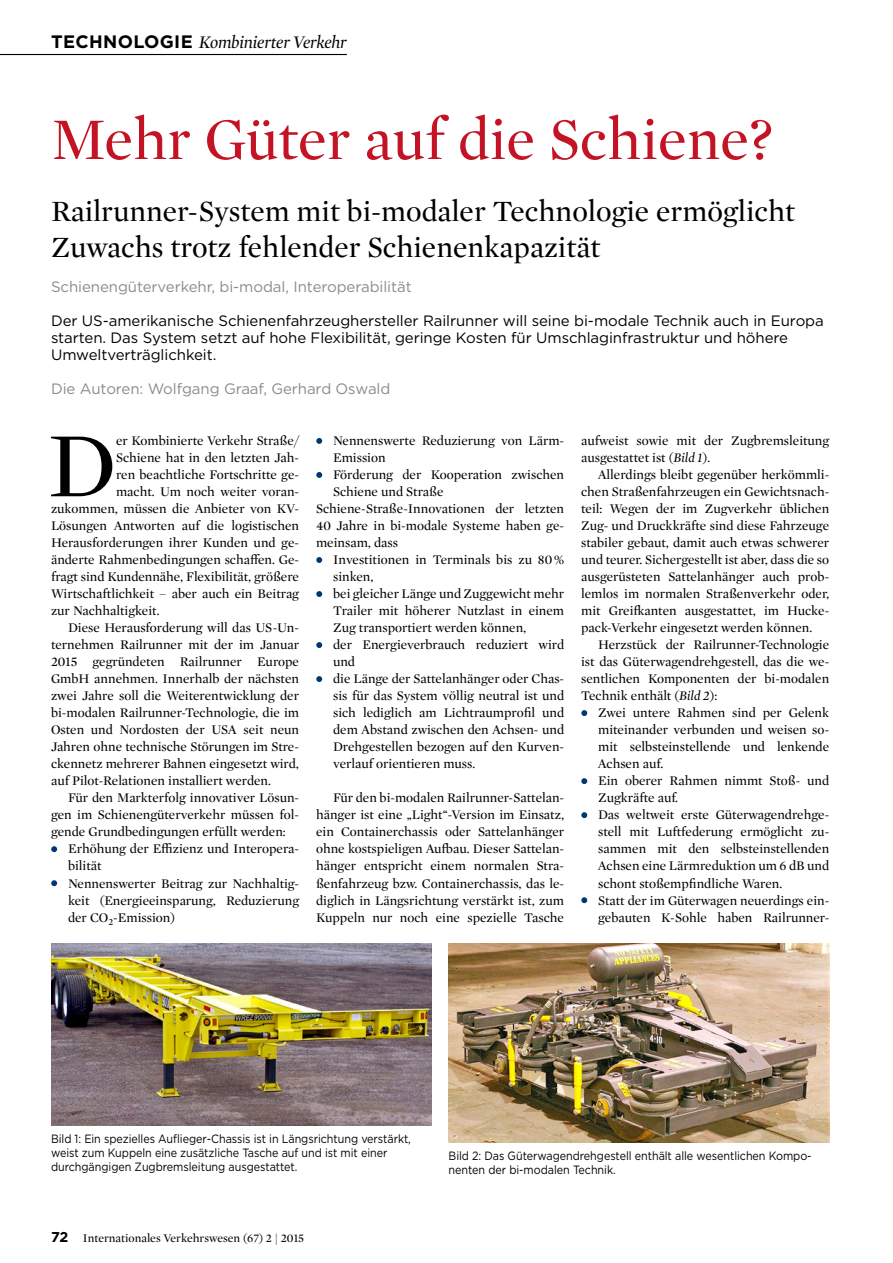
<style>
.page{position:relative;width:893px;height:1263px;background:#fff}
.page>*{position:absolute;margin:0;border:0;box-sizing:border-box;transform-origin:0 0}
._03__Copy_Text_Initi{font:93.6px "Mercury Display";color:#000}
._01__Head_Standard_r{font:60px "Mercury Display";color:#c41324}
._01__UnterHeadline{font:30px/36px "Mercury Display";color:#000}
.t1{font:italic 18px "Mercury Display";letter-spacing:-.01em;color:#000}
._02__Vorspann{font:15px/17px "Gotham";letter-spacing:-.005em;color:#000}
._02__Schlagworte{font:15px "Gotham";letter-spacing:-.005em;color:#898b8e}
._02a__Die_Autoren{font:15px "Gotham";letter-spacing:-.005em;color:#898b8e}
.t2{font:700 14.25px "Gotham";color:#000}
._03__Copy_Text{font:13.5px/17px "Mercury Display";color:#000;text-align:justify}
._03__Copy_mit_blauem{font:13.5px/17px "Mercury Display";color:#000}
._03__Copy_Text_Initi-2{font:13.5px "Mercury Display";color:#000}
._03__Copy_Text_1__Ze{font:13.5px/17px "Mercury Display";color:#000;text-align:justify}
._04__BU{font:12px/14.2px "Gotham";letter-spacing:-.005em;color:#000;scale:.9 1}
.t3{font:12px "Mercury Display";color:#000}
.s1{font-family:"Gotham";font-weight:700;font-style:normal}
.s2{color:#003874}
.s3{font-style:italic}
</style>
<div class="page">
<hr style="left:0;top:54px;width:347px;height:1px;background:#000">
<svg style="left:51px;top:846px;width:6px;height:6px"></svg>
<svg style="left:51px;top:880px;width:6px;height:6px"></svg>
<svg style="left:316px;top:438px;width:6px;height:6px"></svg>
<svg style="left:316px;top:472px;width:6px;height:6px"></svg>
<svg style="left:316px;top:557px;width:6px;height:6px"></svg>
<svg style="left:316px;top:591px;width:6px;height:6px"></svg>
<svg style="left:316px;top:642px;width:6px;height:6px"></svg>
<svg style="left:316px;top:676px;width:6px;height:6px"></svg>
<svg style="left:581px;top:710px;width:6px;height:6px"></svg>
<svg style="left:581px;top:778px;width:6px;height:6px"></svg>
<svg style="left:581px;top:812px;width:6px;height:6px"></svg>
<svg style="left:581px;top:897px;width:6px;height:6px"></svg>
<img style="left:51px;top:944px;width:381px;height:181px">
<img style="left:449px;top:944px;width:380px;height:199px">
<p class="t1" style="left:51px;top:30px;width:297px"><span class="s1">TECHNOLOGIE</span> Kombinierter Verkehr</p>
<p class="_01__Head_Standard_r" style="left:51px;top:98px;width:723px">Mehr Güter auf die Schiene?</p>
<p class="_01__UnterHeadline" style="left:51px;top:191px;width:745px">Railrunner-System mit bi-modaler Technologie ermöglicht<br>Zuwachs trotz fehlender Schienenkapazität</p>
<p class="_02__Schlagworte" style="left:51px;top:277px;width:362px">Schienengüterverkehr, bi-modal, Interoperabilität</p>
<p class="_02__Vorspann" style="left:51px;top:312px;width:774px">Der US-amerikanische Schienenfahrzeughersteller Railrunner will seine bi-modale Technik auch in Europa starten. Das System setzt auf hohe Flexibilität, geringe Kosten für Umschlaginfrastruktur und höhere<br>Umweltverträglichkeit.</p>
<p class="_02a__Die_Autoren" style="left:51px;top:379px;width:341px">Die Autoren: Wolfgang Graaf, Gerhard Oswald</p>
<p class="_03__Copy_Text_Initi" style="left:48px;top:401px;width:70px">D</p>
<p class="_03__Copy_Text_Initi-2" style="left:116px;top:431px;width:184px">er Kombinierte Verkehr Straße/</p>
<p class="_03__Copy_Text_Initi-2" style="left:116px;top:448px;width:184px">Schiene hat in den letzten Jah-</p>
<p class="_03__Copy_Text_Initi-2" style="left:116px;top:465px;width:184px">ren beachtliche Fortschritte ge-</p>
<p class="_03__Copy_Text_Initi-2" style="left:116px;top:482px;width:184px">macht. Um noch weiter voran-</p>
<p class="_03__Copy_Text_Initi-2" style="left:51px;top:499px;width:250px">zukommen, müssen die Anbieter von KV-</p>
<p class="_03__Copy_Text_Initi-2" style="left:51px;top:516px;width:250px">Lösungen Antworten auf die logistischen</p>
<p class="_03__Copy_Text_Initi-2" style="left:51px;top:533px;width:250px">Herausforderungen ihrer Kunden und ge-</p>
<p class="_03__Copy_Text_Initi-2" style="left:51px;top:550px;width:250px">änderte Rahmenbedingungen schaffen. Ge-</p>
<p class="_03__Copy_Text_Initi-2" style="left:51px;top:567px;width:250px">fragt sind Kundennähe, Flexibilität, größere</p>
<p class="_03__Copy_Text_Initi-2" style="left:51px;top:584px;width:250px">Wirtschaftlichkeit – aber auch ein Beitrag</p>
<p class="_03__Copy_Text_Initi-2" style="left:51px;top:601px;width:110px">zur Nachhaltigkeit.</p>
<p class="_03__Copy_Text" style="left:51px;top:619px;width:250px;text-indent:17px">Diese Herausforderung will das US-Un&shy;ternehmen Railrunner mit der im Januar 2015 gegründeten Railrunner Europe GmbH annehmen. Innerhalb der nächsten zwei Jahre soll die Weiterentwicklung der bi-modalen Railrunner-Technologie, die im Osten und Nordosten der USA seit neun Jahren ohne technische Störungen im Stre&shy;ckennetz mehrerer Bahnen eingesetzt wird, auf Pilot-Relationen installiert werden.</p>
<p class="_03__Copy_Text" style="left:51px;top:789px;width:250px;text-indent:17px">Für den Markterfolg innovativer Lösun&shy;gen im Schienengüterverkehr müssen fol&shy;gende Grundbedingungen erfüllt werden:</p>
<p class="_03__Copy_mit_blauem" style="left:68px;top:840px;width:233px;text-indent:-17px"><span class="s2">•</span> Erhöhung der Effizienz und Interopera&shy;bilität</p>
<p class="_03__Copy_mit_blauem" style="left:68px;top:874px;width:233px;text-align:justify;text-indent:-17px"><span class="s2">•</span> Nennenswerter Beitrag zur Nachhaltig&shy;keit (Energieeinsparung, Reduzierung der CO<sub>2</sub>-Emission)</p>
<p class="_03__Copy_mit_blauem" style="left:333px;top:432px;width:233px;text-indent:-17px"><span class="s2">•</span> Nennenswerte Reduzierung von Lärm-<br>Emission</p>
<p class="_03__Copy_mit_blauem" style="left:333px;top:466px;width:233px;text-indent:-17px"><span class="s2">•</span> Förderung der Kooperation zwischen<br>Schiene und Straße</p>
<p class="_03__Copy_Text_1__Ze" style="left:316px;top:500px;width:250px">Schiene-Straße-Innovationen der letzten 40 Jahre in bi-modale Systeme haben ge&shy;meinsam, dass</p>
<p class="_03__Copy_mit_blauem" style="left:333px;top:551px;width:233px;text-indent:-17px"><span class="s2">•</span> Investitionen in Terminals bis zu 80 % sinken,</p>
<p class="_03__Copy_mit_blauem" style="left:333px;top:585px;width:233px;text-align:justify;text-indent:-17px"><span class="s2">•</span> bei gleicher Länge und Zuggewicht mehr Trailer mit höherer Nutzlast in einem Zug transportiert werden können,</p>
<p class="_03__Copy_mit_blauem" style="left:333px;top:636px;width:233px;text-indent:-17px"><span class="s2">•</span> der Energieverbrauch reduziert wird und</p>
<p class="_03__Copy_mit_blauem" style="left:333px;top:670px;width:233px;text-align:justify;text-indent:-17px"><span class="s2">•</span> die Länge der Sattelanhänger oder Chas&shy;sis für das System völlig neutral ist und sich lediglich am Lichtraumprofil und dem Abstand zwischen den Achsen- und Drehgestellen bezogen auf den Kurven&shy;verlauf orientieren muss.</p>
<p class="_03__Copy_Text" style="left:316px;top:789px;width:250px;text-indent:17px">Für den bi-modalen Railrunner-Sattelan&shy;hänger ist eine „Light“-Version im Einsatz, ein Containerchassis oder Sattelanhänger ohne kostspieligen Aufbau. Dieser Sattelan&shy;hänger entspricht einem normalen Stra&shy;ßenfahrzeug bzw. Containerchassis, das le&shy;diglich in Längsrichtung verstärkt ist, zum Kuppeln nur noch eine spezielle Tasche</p>
<p class="_03__Copy_Text" style="left:581px;top:432px;width:250px">aufweist sowie mit der Zugbremsleitung ausgestattet ist (<span class="s3">Bild 1</span>).</p>
<p class="_03__Copy_Text" style="left:581px;top:466px;width:250px;text-indent:17px">Allerdings bleibt gegenüber herkömmli&shy;chen Straßenfahrzeugen ein Gewichtsnach&shy;teil: Wegen der im Zugverkehr üblichen Zug- und Druckkräfte sind diese Fahrzeuge stabiler gebaut, damit auch etwas schwerer und teurer. Sichergestellt ist aber, dass die so ausgerüsteten Sattelanhänger auch prob&shy;lemlos im normalen Straßenverkehr oder, mit Greifkanten ausgestattet, im Hucke&shy;pack-Verkehr eingesetzt werden können.</p>
<p class="_03__Copy_Text" style="left:581px;top:636px;width:250px;text-indent:17px">Herzstück der Railrunner-Technologie ist das Güterwagendrehgestell, das die we&shy;sentlichen Komponenten der bi-modalen Technik enthält (<span class="s3">Bild 2</span>):</p>
<p class="_03__Copy_mit_blauem" style="left:598px;top:704px;width:233px;text-align:justify;text-indent:-17px"><span class="s2">•</span> Zwei untere Rahmen sind per Gelenk miteinander verbunden und weisen so&shy;mit selbsteinstellende und lenkende Achsen auf.</p>
<p class="_03__Copy_mit_blauem" style="left:598px;top:772px;width:233px;text-indent:-17px"><span class="s2">•</span> Ein oberer Rahmen nimmt Stoß- und<br>Zugkräfte auf.</p>
<p class="_03__Copy_mit_blauem" style="left:598px;top:806px;width:233px;text-align:justify;text-indent:-17px"><span class="s2">•</span> Das weltweit erste Güterwagendrehge&shy;stell mit Luftfederung ermöglicht zu&shy;sammen mit den selbsteinstellenden Achsen eine Lärmreduktion um 6 dB und schont stoßempfindliche Waren.</p>
<p class="_03__Copy_mit_blauem" style="left:581px;top:891px;width:250px;text-align:right"><span class="s2">•</span> Statt der im Güterwagen neuerdings ein&shy;gebauten K-Sohle haben Railrunner-</p>
<p class="_04__BU" style="left:51px;top:1131px;width:401px">Bild 1: Ein spezielles Auflieger-Chassis ist in Längsrichtung verstärkt, weist zum Kuppeln eine zusätzliche Tasche auf und ist mit einer durchgängigen Zugbremsleitung ausgestattet.</p>
<p class="t2" style="left:51px;top:1228px;width:19px">72</p>
<p class="t3" style="left:83px;top:1230px;width:223px">Internationales Verkehrswesen (67) 2 | 2015</p>
<p class="_04__BU" style="left:449px;top:1148px;width:405px">Bild 2: Das Güterwagendrehgestell enthält alle wesentlichen Kompo&shy;nenten der bi-modalen Technik.</p>
</div>
